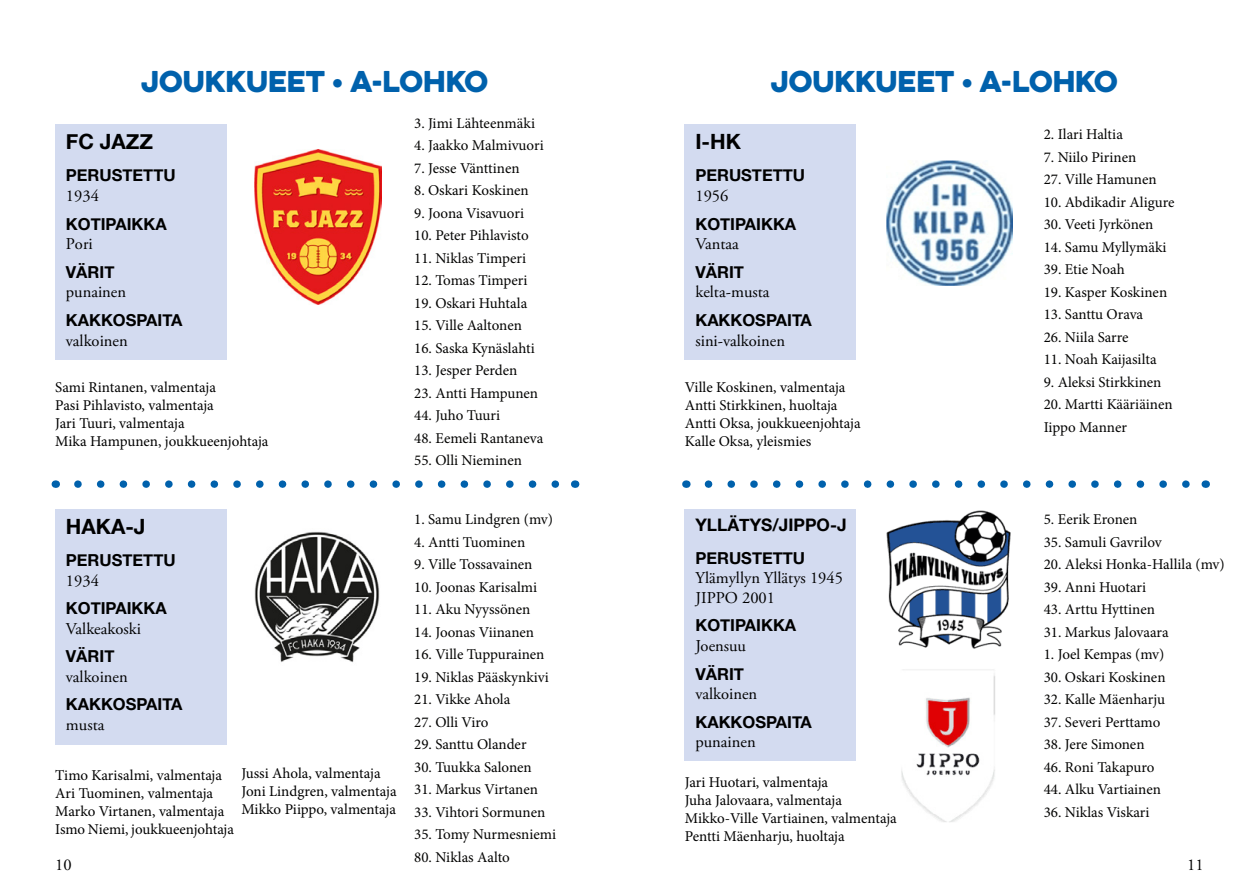
<style>
.page{position:relative;width:1259px;height:893px;background:#fff}
.page>*{position:absolute;margin:0;border:0;box-sizing:border-box;transform-origin:0 0}
.t1{font:27px "Eveleth Clean";color:#0061ac}
.t2{font:700 21px "Helvetica Neue";color:#000}
.t3{font:700 17.25px "Helvetica Neue";color:#000}
.t4{font:16.5px/19.8px "Adobe Garamond Pro";color:#000}
.t5{font:700 16.5px "Helvetica Neue";color:#000}
.t6{font:15px/22.5px "Minion Pro";color:#030302}
.t7{font:15px/18px "Minion Pro";color:#000}
</style>
<div class="page">
<div style="left:55px;top:124px;width:171px;height:236px;background:#d3dbf0"></div>
<div style="left:55px;top:509px;width:171px;height:235px;background:#d3dbf0"></div>
<div style="left:685px;top:509px;width:171px;height:252px;background:#d3dbf0"></div>
<div style="left:685px;top:124px;width:171px;height:236px;background:#d3dbf0"></div>
<img style="left:886px;top:161px;width:126px;height:125px">
<svg style="left:78px;top:480px;width:482px;height:8px"></svg>
<svg style="left:708px;top:480px;width:482px;height:8px"></svg>
<img style="left:255px;top:150px;width:126px;height:154px">
<img style="left:254px;top:532px;width:126px;height:131px">
<img style="left:901px;top:669px;width:94px;height:153px">
<img style="left:886px;top:510px;width:125px;height:139px">
<h1 class="t1" style="left:141px;top:60px;width:348px">JOUKKUEET • A-LOHKO</h1>
<h1 class="t1" style="left:771px;top:60px;width:348px">JOUKKUEET • A-LOHKO</h1>
<h2 class="t2" style="left:66px;top:128px;width:89px">FC JAZZ</h2>
<p class="t5" style="left:66px;top:165px;width:111px">PERUSTETTU</p>
<p class="t4" style="left:66px;top:187px;width:34px">1934</p>
<p class="t5" style="left:66px;top:213px;width:102px">KOTIPAIKKA</p>
<p class="t4" style="left:66px;top:235px;width:28px">Pori</p>
<p class="t5" style="left:66px;top:262px;width:50px">VÄRIT</p>
<p class="t4" style="left:66px;top:283px;width:62px">punainen</p>
<p class="t5" style="left:66px;top:310px;width:118px">KAKKOSPAITA</p>
<p class="t4" style="left:66px;top:331px;width:63px">valkoinen</p>
<p class="t7" style="left:55px;top:378px;width:215px">Sami Rintanen, valmentaja<br>Pasi Pihlavisto, valmentaja<br>Jari Tuuri, valmentaja<br>Mika Hampunen, joukkueenjohtaja</p>
<p class="t6" style="left:414px;top:112px;width:122px">3. Jimi Lähteenmäki</p>
<p class="t6" style="left:414px;top:134px;width:131px">4. Jaakko Malmivuori</p>
<p class="t6" style="left:414px;top:157px;width:107px">7. Jesse Vänttinen</p>
<p class="t6" style="left:414px;top:179px;width:116px">8. Oskari Koskinen</p>
<p class="t6" style="left:414px;top:202px;width:111px">9. Joona Visavuori</p>
<p class="t6" style="left:414px;top:224px;width:116px">10. Peter Pihlavisto</p>
<p class="t6" style="left:414px;top:247px;width:114px">11. Niklas Timperi</p>
<p class="t6" style="left:414px;top:269px;width:115px">12. Tomas Timperi</p>
<p class="t6" style="left:414px;top:292px;width:115px">19. Oskari Huhtala</p>
<p class="t6" style="left:414px;top:314px;width:109px">15. Ville Aaltonen</p>
<p class="t6" style="left:414px;top:337px;width:122px">16. Saska Kynäslahti</p>
<p class="t6" style="left:414px;top:359px;width:105px">13. Jesper Perden</p>
<p class="t6" style="left:414px;top:382px;width:125px">23. Antti Hampunen</p>
<p class="t6" style="left:414px;top:404px;width:87px">44. Juho Tuuri</p>
<p class="t6" style="left:414px;top:427px;width:131px">48. Eemeli Rantaneva</p>
<p class="t6" style="left:414px;top:449px;width:109px">55. Olli Nieminen</p>
<h2 class="t2" style="left:695px;top:128px;width:47px">I-HK</h2>
<p class="t5" style="left:695px;top:165px;width:111px">PERUSTETTU</p>
<p class="t4" style="left:695px;top:187px;width:34px">1956</p>
<p class="t5" style="left:695px;top:213px;width:102px">KOTIPAIKKA</p>
<p class="t4" style="left:695px;top:235px;width:45px">Vantaa</p>
<p class="t5" style="left:695px;top:262px;width:50px">VÄRIT</p>
<p class="t4" style="left:695px;top:283px;width:76px">kelta-musta</p>
<p class="t5" style="left:695px;top:310px;width:118px">KAKKOSPAITA</p>
<p class="t4" style="left:695px;top:331px;width:91px">sini-valkoinen</p>
<p class="t7" style="left:685px;top:378px;width:177px">Ville Koskinen, valmentaja<br>Antti Stirkkinen, huoltaja<br>Antti Oksa, joukkueenjohtaja<br>Kalle Oksa, yleismies</p>
<p class="t6" style="left:1043px;top:123px;width:81px">2. Ilari Haltia</p>
<p class="t6" style="left:1043px;top:146px;width:94px">7. Niilo Pirinen</p>
<p class="t6" style="left:1043px;top:168px;width:114px">27. Ville Hamunen</p>
<p class="t6" style="left:1043px;top:191px;width:132px">10. Abdikadir Aligure</p>
<p class="t6" style="left:1043px;top:213px;width:111px">30. Veeti Jyrkönen</p>
<p class="t6" style="left:1043px;top:236px;width:124px">14. Samu Myllymäki</p>
<p class="t6" style="left:1043px;top:258px;width:83px">39. Etie Noah</p>
<p class="t6" style="left:1043px;top:281px;width:125px">19. Kasper Koskinen</p>
<p class="t6" style="left:1043px;top:303px;width:101px">13. Santtu Orava</p>
<p class="t6" style="left:1043px;top:326px;width:86px">26. Niila Sarre</p>
<p class="t6" style="left:1043px;top:348px;width:114px">11. Noah Kaijasilta</p>
<p class="t6" style="left:1043px;top:371px;width:119px">9. Aleksi Stirkkinen</p>
<p class="t6" style="left:1043px;top:393px;width:130px">20. Martti Kääriäinen<br>Iippo Manner</p>
<p class="t6" style="left:414px;top:508px;width:140px">1. Samu Lindgren (mv)</p>
<p class="t6" style="left:414px;top:531px;width:113px">4. Antti Tuominen</p>
<p class="t6" style="left:414px;top:553px;width:120px">9. Ville Tossavainen</p>
<p class="t6" style="left:414px;top:576px;width:125px">10. Joonas Karisalmi</p>
<p class="t6" style="left:414px;top:598px;width:118px">11. Aku Nyyssönen</p>
<p class="t6" style="left:414px;top:621px;width:121px">14. Joonas Viinanen</p>
<p class="t6" style="left:414px;top:643px;width:132px">16. Ville Tuppurainen</p>
<p class="t6" style="left:414px;top:666px;width:136px">19. Niklas Pääskynkivi</p>
<p class="t6" style="left:414px;top:688px;width:98px">21. Vikke Ahola</p>
<p class="t6" style="left:414px;top:711px;width:76px">27. Olli Viro</p>
<p class="t6" style="left:414px;top:733px;width:114px">29. Santtu Olander</p>
<p class="t6" style="left:414px;top:756px;width:119px">30. Tuukka Salonen</p>
<p class="t6" style="left:414px;top:778px;width:125px">31. Markus Virtanen</p>
<p class="t6" style="left:414px;top:801px;width:133px">33. Vihtori Sormunen</p>
<p class="t6" style="left:414px;top:823px;width:143px">35. Tomy Nurmesniemi</p>
<p class="t6" style="left:414px;top:846px;width:97px">80. Niklas Aalto</p>
<p class="t6" style="left:1043px;top:508px;width:95px">5. Eerik Eronen</p>
<p class="t6" style="left:1043px;top:531px;width:119px">35. Samuli Gavrilov</p>
<p class="t6" style="left:1043px;top:553px;width:182px">20. Aleksi Honka-Hallila (mv)</p>
<p class="t6" style="left:1043px;top:576px;width:104px">39. Anni Huotari</p>
<p class="t6" style="left:1043px;top:598px;width:113px">43. Arttu Hyttinen</p>
<p class="t6" style="left:1043px;top:621px;width:126px">31. Markus Jalovaara</p>
<p class="t6" style="left:1043px;top:643px;width:122px">1. Joel Kempas (mv)</p>
<p class="t6" style="left:1043px;top:666px;width:123px">30. Oskari Koskinen</p>
<p class="t6" style="left:1043px;top:688px;width:123px">32. Kalle Mäenharju</p>
<p class="t6" style="left:1043px;top:711px;width:118px">37. Severi Perttamo</p>
<p class="t6" style="left:1043px;top:733px;width:102px">38. Jere Simonen</p>
<p class="t6" style="left:1043px;top:756px;width:112px">46. Roni Takapuro</p>
<p class="t6" style="left:1043px;top:778px;width:119px">44. Alku Vartiainen</p>
<p class="t6" style="left:1043px;top:801px;width:107px">36. Niklas Viskari</p>
<p class="t3" style="left:695px;top:514px;width:153px">YLLÄTYS/JIPPO-J</p>
<p class="t5" style="left:695px;top:547px;width:111px">PERUSTETTU</p>
<p class="t4" style="left:695px;top:569px;width:149px">Ylämyllyn Yllätys 1945<br>JIPPO 2001</p>
<p class="t5" style="left:695px;top:615px;width:102px">KOTIPAIKKA</p>
<p class="t4" style="left:695px;top:637px;width:52px">Joensuu</p>
<p class="t5" style="left:695px;top:663px;width:50px">VÄRIT</p>
<p class="t4" style="left:695px;top:685px;width:63px">valkoinen</p>
<p class="t5" style="left:695px;top:712px;width:118px">KAKKOSPAITA</p>
<p class="t4" style="left:695px;top:733px;width:62px">punainen</p>
<h2 class="t2" style="left:66px;top:513px;width:81px">HAKA-J</h2>
<p class="t5" style="left:66px;top:550px;width:111px">PERUSTETTU</p>
<p class="t4" style="left:66px;top:571px;width:34px">1934</p>
<p class="t5" style="left:66px;top:598px;width:102px">KOTIPAIKKA</p>
<p class="t4" style="left:66px;top:619px;width:77px">Valkeakoski</p>
<p class="t5" style="left:66px;top:646px;width:50px">VÄRIT</p>
<p class="t4" style="left:66px;top:668px;width:63px">valkoinen</p>
<p class="t5" style="left:66px;top:694px;width:118px">KAKKOSPAITA</p>
<p class="t4" style="left:66px;top:716px;width:40px">musta</p>
<p class="t7" style="left:55px;top:766px;width:180px">Timo Karisalmi, valmentaja<br>Ari Tuominen, valmentaja<br>Marko Virtanen, valmentaja<br>Ismo Niemi, joukkueenjohtaja</p>
<p class="t7" style="left:241px;top:764px;width:157px">Jussi Ahola, valmentaja<br>Joni Lindgren, valmentaja<br>Mikko Piippo, valmentaja</p>
<p class="t7" style="left:685px;top:774px;width:213px">Jari Huotari, valmentaja<br>Juha Jalovaara, valmentaja<br>Mikko-Ville Vartiainen, valmentaja<br>Pentti Mäenharju, huoltaja</p>
<p class="t4" style="left:55px;top:856px;width:18px">10</p>
<p class="t4" style="left:1187px;top:856px;width:18px">11</p>
</div>
